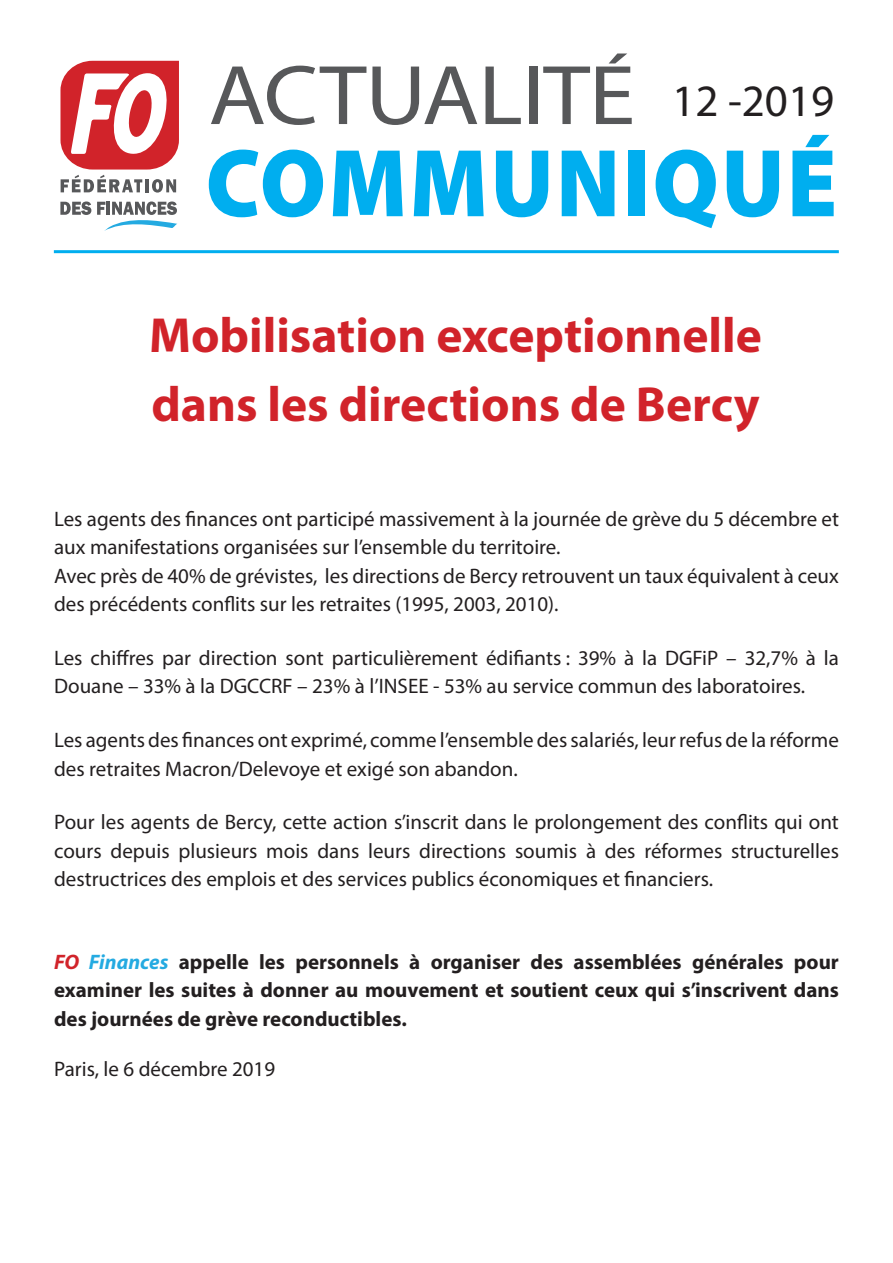
<style>
.page{position:relative;width:893px;height:1263px;background:#fff}
.page>*{position:absolute;margin:0;border:0;box-sizing:border-box;transform-origin:0 0}
.t1{font:700 49.5px "Myriad Pro";color:#d1232a}
.t2{font:45px "Myriad Pro";color:#231f20}
.Sans_interligne{font:21px/28.5px "Myriad Pro";color:#231f20}
.Sans_interligne-2{font:700 21px/28.5px "Myriad Pro";color:#231f20;text-align:justify}
.s1{font-style:italic;color:#d1232a}
.s2{font-style:italic;color:#24aae1}
</style>
<div class="page">
<svg style="left:211px;top:66px;width:155px;height:59px"></svg>
<svg style="left:372px;top:67px;width:105px;height:58px"></svg>
<svg style="left:485px;top:67px;width:36px;height:57px"></svg>
<div style="left:529px;top:67px;width:8px;height:57px;background:#57585a"></div>
<svg style="left:543px;top:67px;width:47px;height:57px"></svg>
<svg style="left:596px;top:54px;width:36px;height:70px"></svg>
<svg style="left:209px;top:150px;width:114px;height:67px"></svg>
<svg style="left:333px;top:151px;width:70px;height:65px"></svg>
<svg style="left:414px;top:151px;width:70px;height:65px"></svg>
<svg style="left:496px;top:151px;width:52px;height:66px"></svg>
<svg style="left:562px;top:151px;width:52px;height:65px"></svg>
<div style="left:628px;top:151px;width:17px;height:65px;background:#00aeef"></div>
<svg style="left:656px;top:150px;width:60px;height:78px"></svg>
<svg style="left:727px;top:151px;width:52px;height:66px"></svg>
<svg style="left:792px;top:135px;width:42px;height:81px"></svg>
<hr style="left:54px;top:250px;width:785px;height:3px;background:#00aeef">
<svg style="left:60px;top:61px;width:119px;height:132px"></svg>
<svg style="left:60px;top:201px;width:31px;height:14px"></svg>
<svg style="left:97px;top:201px;width:80px;height:30px"></svg>
<p class="t2" style="left:672px;top:73px;width:163px">12 -2019</p>
<p class="t1" style="left:149px;top:303px;width:614px">Mobilisation exceptionnelle</p>
<p class="t1" style="left:151px;top:372px;width:610px">dans les directions de Bercy</p>
<p class="Sans_interligne" style="left:54px;top:504px;width:786px">Les agents des finances ont participé massivement à la journée de grève du 5 décembre et</p>
<p class="Sans_interligne" style="left:54px;top:533px;width:508px">aux manifestations organisées sur l’ensemble du territoire.</p>
<p class="Sans_interligne" style="left:54px;top:561px;width:786px">Avec près de 40% de grévistes, les directions de Bercy retrouvent un taux équivalent à ceux des précédents conflits sur les retraites (1995, 2003, 2010).</p>
<p class="Sans_interligne" style="left:54px;top:643px;width:786px">Les chiffres par direction sont particulièrement édifiants : 39% à la DGFiP – 32,7% à la<br>Douane – 33% à la DGCCRF – 23% à l’INSEE - 53% au service commun des laboratoires.</p>
<p class="Sans_interligne" style="left:54px;top:725px;width:786px">Les agents des finances ont exprimé, comme l’ensemble des salariés, leur refus de la réforme des retraites Macron/Delevoye et exigé son abandon.</p>
<p class="Sans_interligne" style="left:54px;top:808px;width:786px;text-align:justify">Pour les agents de Bercy, cette action s’inscrit dans le prolongement des conflits qui ont cours depuis plusieurs mois dans leurs directions soumis à des réformes structurelles destructrices des emplois et des services publics économiques et financiers.</p>
<p class="Sans_interligne-2" style="left:54px;top:946px;width:786px"><span class="s1">FO</span> <span class="s2">Finances</span> appelle les personnels à organiser des assemblées générales pour examiner les suites à donner au mouvement et soutient ceux qui s’inscrivent dans des journées de grève reconductibles.</p>
<p class="Sans_interligne" style="left:54px;top:1054px;width:223px">Paris, le 6 décembre 2019</p>
</div>
